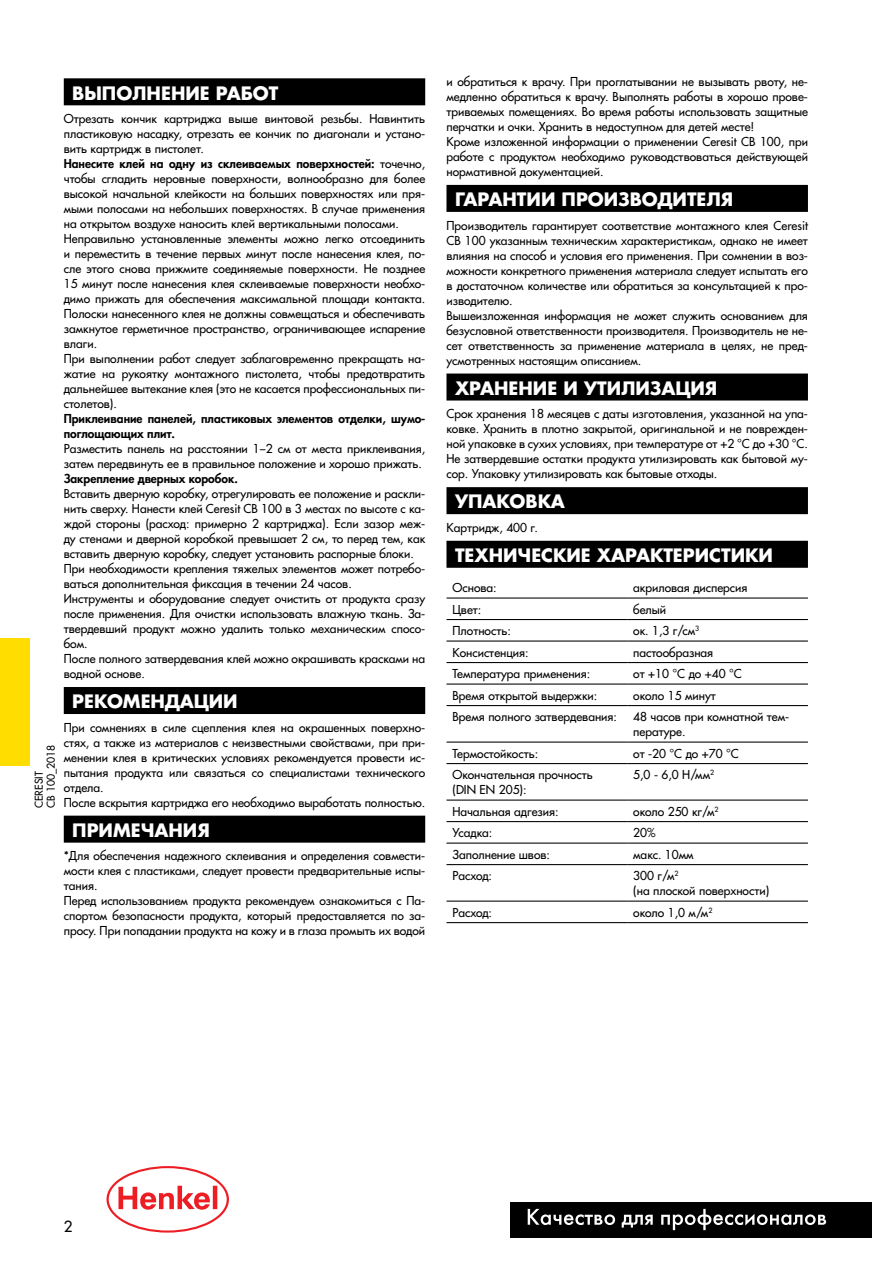
<style>
.page{position:relative;width:893px;height:1263px;background:#fff}
.page>*{position:absolute;margin:0;border:0;box-sizing:border-box;transform-origin:0 0}
.t1{font:700 18px "Favorit";color:#fff}
.t2{font:15px "Favorit";color:#000}
.t3{font:12px/15px "Favorit";color:#000}
.t4{font:800 12px/15px "Favorit";color:#000}
.t5{font:10.5px/12px "Favorit";color:#000}
.s1{font-weight:800}
</style>
<div class="page">
<div style="left:0;top:638px;width:30px;height:127px;background:#fd0"></div>
<svg style="left:106px;top:1166px;width:123px;height:66px"></svg>
<div style="left:510px;top:1201px;width:362px;height:36px;background:#000"></div>
<svg style="left:528px;top:1209px;width:87px;height:16px"></svg>
<svg style="left:622px;top:1215px;width:31px;height:12px"></svg>
<svg style="left:661px;top:1209px;width:165px;height:21px"></svg>
<div style="left:446px;top:185px;width:362px;height:27px;background:#000"></div>
<div style="left:446px;top:373px;width:362px;height:27px;background:#000"></div>
<div style="left:446px;top:487px;width:362px;height:27px;background:#000"></div>
<div style="left:446px;top:541px;width:362px;height:27px;background:#000"></div>
<hr style="left:446px;top:597px;width:181px;height:2px;background:#000">
<hr style="left:627px;top:597px;width:181px;height:2px;background:#000">
<hr style="left:446px;top:619px;width:181px;height:1px;background:#000">
<hr style="left:627px;top:619px;width:181px;height:1px;background:#000">
<hr style="left:446px;top:640px;width:181px;height:2px;background:#000">
<hr style="left:627px;top:640px;width:181px;height:2px;background:#000">
<hr style="left:446px;top:662px;width:181px;height:1px;background:#000">
<hr style="left:627px;top:662px;width:181px;height:1px;background:#000">
<hr style="left:446px;top:683px;width:181px;height:2px;background:#000">
<hr style="left:627px;top:683px;width:181px;height:2px;background:#000">
<hr style="left:446px;top:705px;width:181px;height:1px;background:#000">
<hr style="left:627px;top:705px;width:181px;height:1px;background:#000">
<hr style="left:446px;top:741px;width:181px;height:2px;background:#000">
<hr style="left:627px;top:741px;width:181px;height:2px;background:#000">
<hr style="left:446px;top:763px;width:181px;height:1px;background:#000">
<hr style="left:627px;top:763px;width:181px;height:1px;background:#000">
<hr style="left:446px;top:799px;width:181px;height:2px;background:#000">
<hr style="left:627px;top:799px;width:181px;height:2px;background:#000">
<hr style="left:446px;top:821px;width:181px;height:1px;background:#000">
<hr style="left:627px;top:821px;width:181px;height:1px;background:#000">
<hr style="left:446px;top:842px;width:181px;height:2px;background:#000">
<hr style="left:627px;top:842px;width:181px;height:2px;background:#000">
<hr style="left:446px;top:864px;width:181px;height:1px;background:#000">
<hr style="left:627px;top:864px;width:181px;height:1px;background:#000">
<hr style="left:446px;top:900px;width:181px;height:2px;background:#000">
<hr style="left:627px;top:900px;width:181px;height:2px;background:#000">
<hr style="left:446px;top:922px;width:181px;height:1px;background:#000">
<hr style="left:627px;top:922px;width:181px;height:1px;background:#000">
<div style="left:64px;top:78px;width:361px;height:27px;background:#000"></div>
<div style="left:64px;top:687px;width:361px;height:27px;background:#000"></div>
<div style="left:64px;top:816px;width:361px;height:27px;background:#000"></div>
<h1 class="t1" style="left:72px;top:80px;width:208px">ВЫПОЛНЕНИЕ РАБОТ</h1>
<p class="t3" style="left:64px;top:111px;width:363px">Отрезать кончик картриджа выше винтовой резьбы. Навинтить пластиковую насадку, отрезать ее кончик по диагонали и устано&shy;вить картридж в пистолет.<br><span class="s1">Нанесите клей на одну из склеиваемых поверхностей:</span> точечно, чтобы сгладить неровные поверхности, волнообразно для более высокой начальной клейкости на больших поверхностях или пря&shy;мыми полосами на небольших поверхностях. В случае применения на открытом воздухе наносить клей вертикальными полосами.<br>Неправильно установленные элементы можно легко отсоединить и переместить в течение первых минут после нанесения клея, по&shy;сле этого снова прижмите соединяемые поверхности. Не позднее 15 минут после нанесения клея склеиваемые поверхности необхо&shy;димо прижать для обеспечения максимальной площади контакта.<br>Полоски нанесенного клея не должны совмещаться и обеспечивать замкнутое герметичное пространство, ограничивающее испарение влаги.<br>При выполнении работ следует заблаговременно прекращать на&shy;жатие на рукоятку монтажного пистолета, чтобы предотвратить дальнейшее вытекание клея (это не касается профессиональных пи&shy;столетов).</p>
<p class="t4" style="left:64px;top:411px;width:363px">Приклеивание панелей, пластиковых элементов отделки, шумо&shy;поглощающих плит.</p>
<p class="t3" style="left:64px;top:441px;width:363px">Разместить панель на расстоянии 1–2 см от места приклеивания, затем передвинуть ее в правильное положение и хорошо прижать.</p>
<p class="t4" style="left:64px;top:471px;width:176px">Закрепление дверных коробок.</p>
<p class="t3" style="left:64px;top:486px;width:363px">Вставить дверную коробку, отрегулировать ее положение и раскли&shy;нить сверху. Нанести клей Ceresit CB 100 в 3 местах по высоте с ка&shy;ждой стороны (расход: примерно 2 картриджа). Если зазор меж&shy;ду стенами и дверной коробкой превышает 2 см, то перед тем, как вставить дверную коробку, следует установить распорные блоки.<br>При необходимости крепления тяжелых элементов может потребо&shy;ваться дополнительная фиксация в течении 24 часов.<br>Инструменты и оборудование следует очистить от продукта сразу после применения. Для очистки использовать влажную ткань. За&shy;твердевший продукт можно удалить только механическим спосо&shy;бом.<br>После полного затвердевания клей можно окрашивать красками на водной основе.</p>
<h1 class="t1" style="left:72px;top:689px;width:167px">РЕКОМЕНДАЦИИ</h1>
<p class="t3" style="left:64px;top:720px;width:363px">При сомнениях в силе сцепления клея на окрашенных поверхно&shy;стях, а также из материалов с неизвестными свойствами, при при&shy;менении клея в критических условиях рекомендуется провести ис&shy;пытания продукта или связаться со специалистами технического отдела.<br>После вскрытия картриджа его необходимо выработать полностью.</p>
<h1 class="t1" style="left:72px;top:817px;width:139px">ПРИМЕЧАНИЯ</h1>
<p class="t3" style="left:64px;top:848px;width:363px">*Для обеспечения надежного склеивания и определения совмести&shy;мости клея с пластиками, следует провести предварительные испы&shy;тания.<br>Перед использованием продукта рекомендуем ознакомиться с Па&shy;спортом безопасности продукта, который предоставляется по за&shy;просу. При попадании продукта на кожу и в глаза промыть их водой</p>
<p class="t5" style="left:33px;top:808px;width:65px;rotate:-90deg">CERESIT<br>СВ 100_2018</p>
<p class="t3" style="left:446px;top:74px;width:363px">и обратиться к врачу. При проглатывании не вызывать рвоту, не&shy;медленно обратиться к врачу. Выполнять работы в хорошо прове&shy;триваемых помещениях. Во время работы использовать защитные перчатки и очки. Хранить в недоступном для детей месте!<br>Кроме изложенной информации о применении Ceresit CB 100, при работе с продуктом необходимо руководствоваться действующей нормативной документацией.</p>
<h1 class="t1" style="left:455px;top:187px;width:280px">ГАРАНТИИ ПРОИЗВОДИТЕЛЯ</h1>
<p class="t3" style="left:446px;top:218px;width:363px">Производитель гарантирует соответствие монтажного клея Ceresit CB 100 указанным техническим характеристикам, однако не имеет влияния на способ и условия его применения. При сомнении в воз&shy;можности конкретного применения материала следует испытать его в достаточном количестве или обратиться за консультацией к про&shy;изводителю.<br>Вышеизложенная информация не может служить основанием для безусловной ответственности производителя. Производитель не не&shy;сет ответственность за применение материала в целях, не пред&shy;усмотренных настоящим описанием.</p>
<h1 class="t1" style="left:455px;top:375px;width:264px">ХРАНЕНИЕ И УТИЛИЗАЦИЯ</h1>
<p class="t3" style="left:446px;top:406px;width:363px;text-align:justify">Срок хранения 18 месяцев с даты изготовления, указанной на упа&shy;ковке. Хранить в плотно закрытой, оригинальной и не поврежден&shy;ной упаковке в сухих условиях, при температуре от +2 °С до +30 °С.<br>Не затвердевшие остатки продукта утилизировать как бытовой му&shy;сор. Упаковку утилизировать как бытовые отходы.</p>
<h1 class="t1" style="left:455px;top:489px;width:112px">УПАКОВКА</h1>
<p class="t3" style="left:446px;top:520px;width:93px">Картридж, 400 г.</p>
<h1 class="t1" style="left:455px;top:543px;width:319px">ТЕХНИЧЕСКИЕ ХАРАКТЕРИСТИКИ</h1>
<p class="t3" style="left:452px;top:580px;width:46px">Основа:</p>
<p class="t3" style="left:633px;top:580px;width:116px">акриловая дисперсия</p>
<p class="t3" style="left:452px;top:601px;width:30px">Цвет:</p>
<p class="t3" style="left:633px;top:601px;width:34px">белый</p>
<p class="t3" style="left:452px;top:623px;width:60px">Плотность:</p>
<p class="t3" style="left:633px;top:623px;width:68px">ок. 1,3 г/см<sup>3</sup></p>
<p class="t3" style="left:452px;top:644px;width:78px">Консистенция:</p>
<p class="t3" style="left:633px;top:644px;width:82px">пастообразная</p>
<p class="t3" style="left:452px;top:666px;width:139px">Температура применения:</p>
<p class="t3" style="left:633px;top:666px;width:110px">от +10 °C до +40 °C</p>
<p class="t3" style="left:452px;top:687px;width:146px">Время открытой выдержки:</p>
<p class="t3" style="left:633px;top:687px;width:84px">около 15 минут</p>
<p class="t3" style="left:452px;top:709px;width:166px">Время полного затвердевания:</p>
<p class="t3" style="left:633px;top:709px;width:158px">48 часов при комнатной тем&shy;пературе.</p>
<p class="t3" style="left:452px;top:745px;width:87px">Термостойкость:</p>
<p class="t3" style="left:633px;top:745px;width:107px">от -20 °C до +70 °C</p>
<p class="t3" style="left:452px;top:767px;width:142px">Окончательная прочность (DIN EN 205):</p>
<p class="t3" style="left:633px;top:767px;width:83px">5,0 - 6,0 Н/мм<sup>2</sup></p>
<p class="t3" style="left:452px;top:803px;width:108px">Начальная адгезия:</p>
<p class="t3" style="left:633px;top:803px;width:87px">около 250 кг/м<sup>2</sup></p>
<p class="t3" style="left:452px;top:825px;width:41px">Усадка:</p>
<p class="t3" style="left:633px;top:825px;width:24px">20%</p>
<p class="t3" style="left:452px;top:846px;width:99px">Заполнение швов:</p>
<p class="t3" style="left:633px;top:846px;width:62px">макс. 10мм</p>
<p class="t3" style="left:452px;top:868px;width:41px">Расход:</p>
<p class="t3" style="left:633px;top:868px;width:137px">300 г/м<sup>2<br></sup>(на плоской поверхности)</p>
<p class="t3" style="left:452px;top:905px;width:41px">Расход:</p>
<p class="t3" style="left:633px;top:905px;width:81px">около 1,0 м/м<sup>2</sup></p>
<p class="t2" style="left:64px;top:1217px;width:10px">2</p>
</div>
